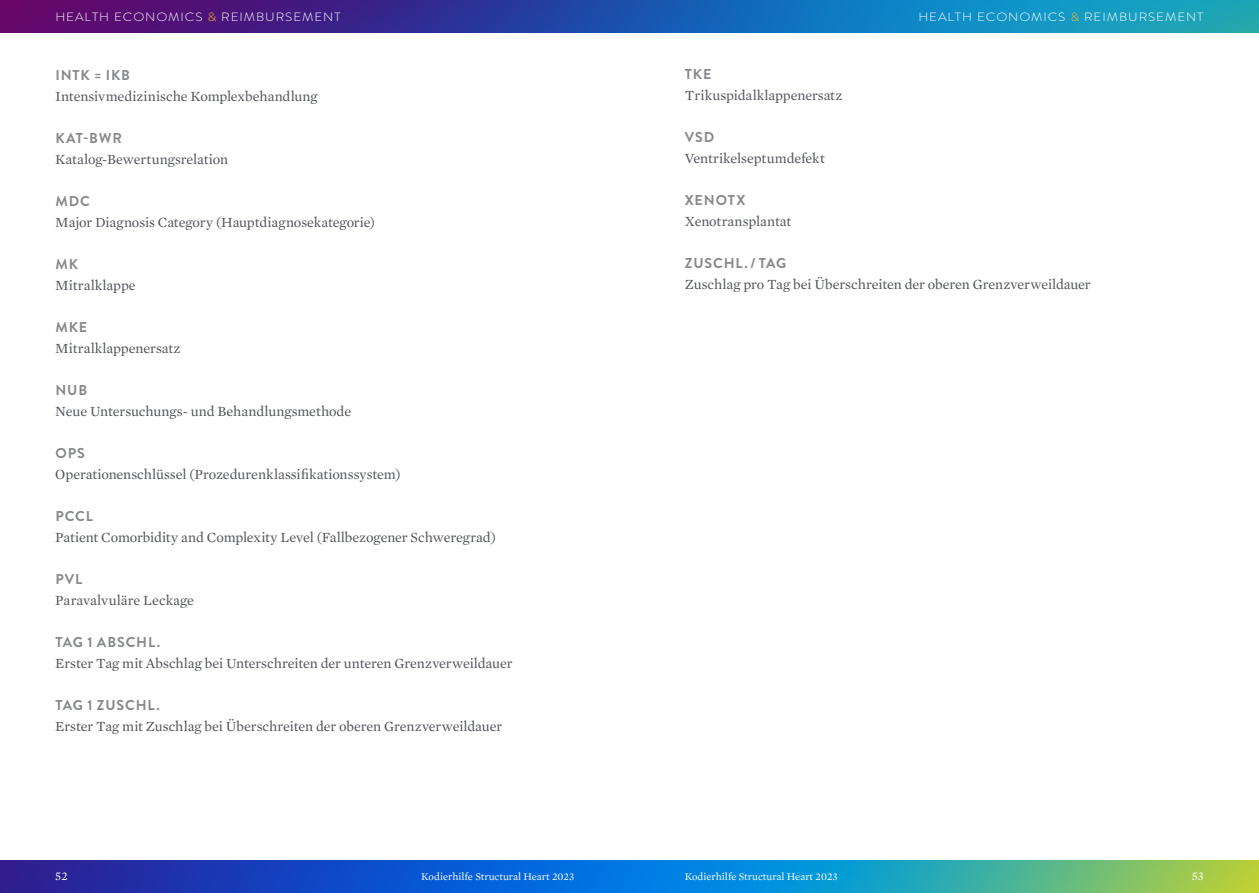
<style>
.page{position:relative;width:1259px;height:893px;background:#fff}
.page>*{position:absolute;margin:0;border:0;box-sizing:border-box;transform-origin:0 0}
.t1{font:14.25px "Mercury Text G1";letter-spacing:-.005em;color:#50535a}
.t2{font:700 14.25px "Brandon Grotesque";letter-spacing:.06em;color:#86888c}
.t3{font:300 12px "Brandon Grotesque";letter-spacing:.07em;color:#fff;scale:1.1 1}
.t4{font:12px "Mercury Text G1";color:#fff}
.t5{font:10.5px "Mercury Text G1";color:#fff}
.s1{color:#fab82d}
</style>
<div class="page">
<img style="left:0;top:860px;width:1259px;height:33px">
<img style="left:0;top:0;width:1259px;height:33px">
<p class="t3" style="left:55px;top:8px;width:261px">HEALTH ECONOMICS <span class="s1">&amp;</span> REIMBURSEMENT</p>
<p class="t3" style="left:918px;top:8px;width:261px">HEALTH ECONOMICS <span class="s1">&amp;</span> REIMBURSEMENT</p>
<p class="t2" style="left:55px;top:65px;width:76px">INTK = IKB</p>
<p class="t1" style="left:55px;top:86px;width:264px">Intensivmedizinische Komplexbehandlung</p>
<p class="t2" style="left:55px;top:128px;width:68px">KAT-BWR</p>
<p class="t1" style="left:55px;top:149px;width:174px">Katalog-Bewertungsrelation</p>
<p class="t2" style="left:55px;top:191px;width:36px">MDC</p>
<p class="t1" style="left:55px;top:212px;width:321px">Major Diagnosis Category (Hauptdiagnosekategorie)</p>
<p class="t2" style="left:55px;top:254px;width:24px">MK</p>
<p class="t1" style="left:55px;top:275px;width:82px">Mitralklappe</p>
<p class="t2" style="left:55px;top:317px;width:33px">MKE</p>
<p class="t1" style="left:55px;top:338px;width:127px">Mitralklappenersatz</p>
<p class="t2" style="left:55px;top:380px;width:33px">NUB</p>
<p class="t1" style="left:55px;top:401px;width:297px">Neue Untersuchungs- und Behandlungsmethode</p>
<p class="t2" style="left:55px;top:443px;width:31px">OPS</p>
<p class="t1" style="left:55px;top:464px;width:347px">Operationenschlüssel (Prozedurenklassifikationssystem)</p>
<p class="t2" style="left:55px;top:506px;width:39px">PCCL</p>
<p class="t1" style="left:55px;top:527px;width:442px">Patient Comorbidity and Complexity Level (Fallbezogener Schweregrad)</p>
<p class="t2" style="left:55px;top:569px;width:29px">PVL</p>
<p class="t1" style="left:55px;top:590px;width:140px">Paravalvuläre Leckage</p>
<p class="t2" style="left:55px;top:632px;width:106px">TAG 1 ABSCHL.</p>
<p class="t1" style="left:55px;top:653px;width:459px">Erster Tag mit Abschlag bei Unterschreiten der unteren Grenzverweildauer</p>
<p class="t2" style="left:55px;top:695px;width:106px">TAG 1 ZUSCHL.</p>
<p class="t1" style="left:55px;top:716px;width:448px">Erster Tag mit Zuschlag bei Überschreiten der oberen Grenzverweildauer</p>
<p class="t2" style="left:685px;top:64px;width:28px">TKE</p>
<p class="t1" style="left:685px;top:85px;width:159px">Trikuspidalklappenersatz</p>
<p class="t2" style="left:685px;top:127px;width:31px">VSD</p>
<p class="t1" style="left:685px;top:148px;width:142px">Ventrikelseptumdefekt</p>
<p class="t2" style="left:685px;top:190px;width:62px">XENOTX</p>
<p class="t1" style="left:685px;top:211px;width:108px">Xenotransplantat</p>
<p class="t2" style="left:685px;top:253px;width:103px">ZUSCHL. / TAG</p>
<p class="t1" style="left:685px;top:274px;width:407px">Zuschlag pro Tag bei Überschreiten der oberen Grenzverweildauer</p>
<p class="t4" style="left:55px;top:868px;width:14px">52</p>
<p class="t5" style="left:421px;top:869px;width:154px">Kodierhilfe Structural Heart 2023</p>
<p class="t5" style="left:685px;top:869px;width:154px">Kodierhilfe Structural Heart 2023</p>
<p class="t4" style="left:1191px;top:868px;width:13px">53</p>
</div>
